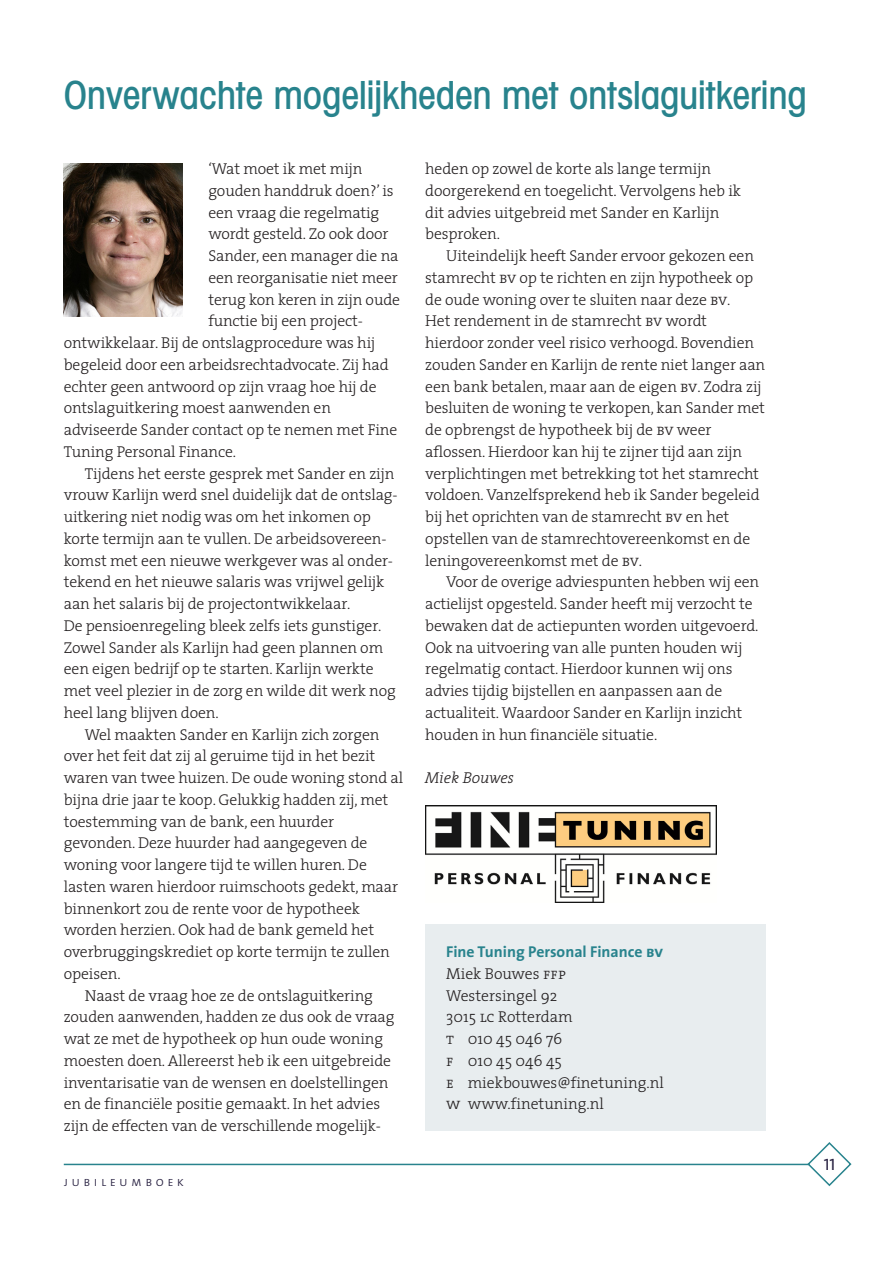
<style>
.page{position:relative;width:893px;height:1263px;background:#fff}
.page>*{position:absolute;margin:0;border:0;box-sizing:border-box;transform-origin:0 0}
.t1{font:42px "Avant Garde Cd Md ITC";color:#28838d}
.t2{font:16.5px "The Sans Caps";color:#292242}
.t3{font:300 15.75px/21.8px "The Serif";letter-spacing:-.01em;color:#231f20}
.t4{font:700 15.75px "The Sans";color:#28838d}
.t5{font:italic 300 15.75px "The Serif";color:#231f20}
.t6{font:13.5px "The Sans Light Caps";letter-spacing:.25em;color:#292242}
.s1{font-family:"The Serif Light Caps";font-weight:400}
.s2{font-family:"The Sans Bold Caps";font-weight:400}
</style>
<div class="page">
<hr style="left:64px;top:1164px;width:765px;height:1px;background:#28838d">
<svg style="left:806px;top:1142px;width:46px;height:45px"></svg>
<div style="left:425px;top:924px;width:340px;height:207px;background:#e8edef"></div>
<img style="left:64px;top:163px;width:119px;height:154px">
<img style="left:425px;top:806px;width:291px;height:97px">
<h1 class="t1" style="left:64px;top:71px;width:744px">Onverwachte mogelijkheden met ontslaguitkering</h1>
<p class="t3" style="left:208px;top:157px;width:156px">‘Wat moet ik met mijn</p>
<p class="t3" style="left:208px;top:179px;width:187px">gouden handdruk doen?’ is</p>
<p class="t3" style="left:208px;top:201px;width:173px">een vraag die regelmatig</p>
<p class="t3" style="left:208px;top:223px;width:182px">wordt gesteld. Zo ook door</p>
<p class="t3" style="left:208px;top:244px;width:192px">Sander, een manager die na</p>
<p class="t3" style="left:208px;top:266px;width:191px">een reorganisatie niet meer</p>
<p class="t3" style="left:208px;top:288px;width:193px">terug kon keren in zijn oude</p>
<p class="t3" style="left:208px;top:310px;width:155px">functie bij een project-</p>
<p class="t3" style="left:64px;top:331px;width:313px">ontwikkelaar. Bij de ontslagprocedure was hij</p>
<p class="t3" style="left:64px;top:353px;width:326px">begeleid door een arbeidsrechtadvocate. Zij had</p>
<p class="t3" style="left:64px;top:375px;width:314px">echter geen antwoord op zijn vraag hoe hij de</p>
<p class="t3" style="left:64px;top:397px;width:269px">ontslaguitkering moest aanwenden en</p>
<p class="t3" style="left:64px;top:418px;width:335px">adviseerde Sander contact op te nemen met Fine</p>
<p class="t3" style="left:64px;top:440px;width:174px">Tuning Personal Finance.</p>
<p class="t3" style="left:85px;top:462px;width:311px">Tijdens het eerste gesprek met Sander en zijn</p>
<p class="t3" style="left:64px;top:484px;width:335px">vrouw Karlijn werd snel duidelijk dat de ontslag-</p>
<p class="t3" style="left:64px;top:505px;width:309px">uitkering niet nodig was om het inkomen op</p>
<p class="t3" style="left:64px;top:527px;width:324px">korte termijn aan te vullen. De arbeidsovereen-</p>
<p class="t3" style="left:64px;top:549px;width:331px">komst met een nieuwe werkgever was al onder-</p>
<p class="t3" style="left:64px;top:571px;width:322px">tekend en het nieuwe salaris was vrijwel gelijk</p>
<p class="t3" style="left:64px;top:592px;width:288px">aan het salaris bij de projectontwikkelaar.</p>
<p class="t3" style="left:64px;top:614px;width:319px">De pensioenregeling bleek zelfs iets gunstiger.</p>
<p class="t3" style="left:64px;top:636px;width:321px">Zowel Sander als Karlijn had geen plannen om</p>
<p class="t3" style="left:64px;top:658px;width:311px">een eigen bedrijf op te starten. Karlijn werkte</p>
<p class="t3" style="left:64px;top:679px;width:334px">met veel plezier in de zorg en wilde dit werk nog</p>
<p class="t3" style="left:64px;top:701px;width:156px">heel lang blijven doen.</p>
<p class="t3" style="left:85px;top:723px;width:296px">Wel maakten Sander en Karlijn zich zorgen</p>
<p class="t3" style="left:64px;top:745px;width:313px">over het feit dat zij al geruime tijd in het bezit</p>
<p class="t3" style="left:64px;top:766px;width:341px">waren van twee huizen. De oude woning stond al</p>
<p class="t3" style="left:64px;top:788px;width:326px">bijna drie jaar te koop. Gelukkig hadden zij, met</p>
<p class="t3" style="left:64px;top:810px;width:272px">toestemming van de bank, een huurder</p>
<p class="t3" style="left:64px;top:832px;width:305px">gevonden. Deze huurder had aangegeven de</p>
<p class="t3" style="left:64px;top:853px;width:305px">woning voor langere tijd te willen huren. De</p>
<p class="t3" style="left:64px;top:875px;width:336px">lasten waren hierdoor ruimschoots gedekt, maar</p>
<p class="t3" style="left:64px;top:897px;width:298px">binnenkort zou de rente voor de hypotheek</p>
<p class="t3" style="left:64px;top:919px;width:312px">worden herzien. Ook had de bank gemeld het</p>
<p class="t3" style="left:64px;top:940px;width:328px">overbruggingskrediet op korte termijn te zullen</p>
<p class="t3" style="left:64px;top:962px;width:58px">opeisen.</p>
<p class="t3" style="left:85px;top:984px;width:290px">Naast de vraag hoe ze de ontslaguitkering</p>
<p class="t3" style="left:64px;top:1006px;width:332px">zouden aanwenden, hadden ze dus ook de vraag</p>
<p class="t3" style="left:64px;top:1027px;width:321px">wat ze met de hypotheek op hun oude woning</p>
<p class="t3" style="left:64px;top:1049px;width:329px">moesten doen. Allereerst heb ik een uitgebreide</p>
<p class="t3" style="left:64px;top:1071px;width:326px">inventarisatie van de wensen en doelstellingen</p>
<p class="t3" style="left:64px;top:1093px;width:318px">en de financiële positie gemaakt. In het advies</p>
<p class="t3" style="left:64px;top:1114px;width:319px">zijn de effecten van de verschillende mogelijk-</p>
<p class="t6" style="left:64px;top:1170px;width:122px">jubileumboek</p>
<p class="t3" style="left:425px;top:157px;width:317px">heden op zowel de korte als lange termijn doorgerekend en toegelicht. Vervolgens heb ik dit advies uitgebreid met Sander en Karlijn besproken.</p>
<p class="t3" style="left:425px;top:244px;width:342px;text-indent:21px">Uiteindelijk heeft Sander ervoor gekozen een stamrecht <span class="s1">bv</span> op te richten en zijn hypotheek op de oude woning over te sluiten naar deze <span class="s1">bv</span>.<br>Het rendement in de stamrecht <span class="s1">bv</span> wordt hierdoor zonder veel risico verhoogd. Bovendien zouden Sander en Karlijn de rente niet langer aan een bank betalen, maar aan de eigen <span class="s1">bv</span>. Zodra zij besluiten de woning te verkopen, kan Sander met de opbrengst de hypotheek bij de <span class="s1">bv</span> weer aflossen. Hierdoor kan hij te zijner tijd aan zijn verplichtingen met betrekking tot het stamrecht voldoen. Vanzelfsprekend heb ik Sander begeleid bij het oprichten van de stamrecht <span class="s1">bv</span> en het opstellen van de stamrechtovereenkomst en de leningovereenkomst met de <span class="s1">bv</span>.</p>
<p class="t3" style="left:425px;top:571px;width:336px;text-indent:21px">Voor de overige adviespunten hebben wij een actielijst opgesteld. Sander heeft mij verzocht te bewaken dat de actiepunten worden uitgevoerd.<br>Ook na uitvoering van alle punten houden wij regelmatig contact. Hierdoor kunnen wij ons advies tijdig bijstellen en aanpassen aan de actualiteit. Waardoor Sander en Karlijn inzicht houden in hun financiële situatie.</p>
<p class="t5" style="left:425px;top:765px;width:90px">Miek Bouwes</p>
<p class="t4" style="left:446px;top:939px;width:218px">Fine Tuning Personal Finance <span class="s2">bv</span></p>
<p class="t3" style="left:446px;top:962px;width:219px">Miek Bouwes <span class="s1">ffp<br></span>Westersingel 92<br>3015 <span class="s1">lc</span> Rotterdam<br><span class="s1">t</span> 010 45 046 76<br><span class="s1">f</span> 010 45 046 45<br><span class="s1">e</span> miekbouwes@finetuning.nl <span class="s1">w</span> www.finetuning.nl</p>
<p class="t2" style="left:824px;top:1150px;width:13px">11</p>
</div>
